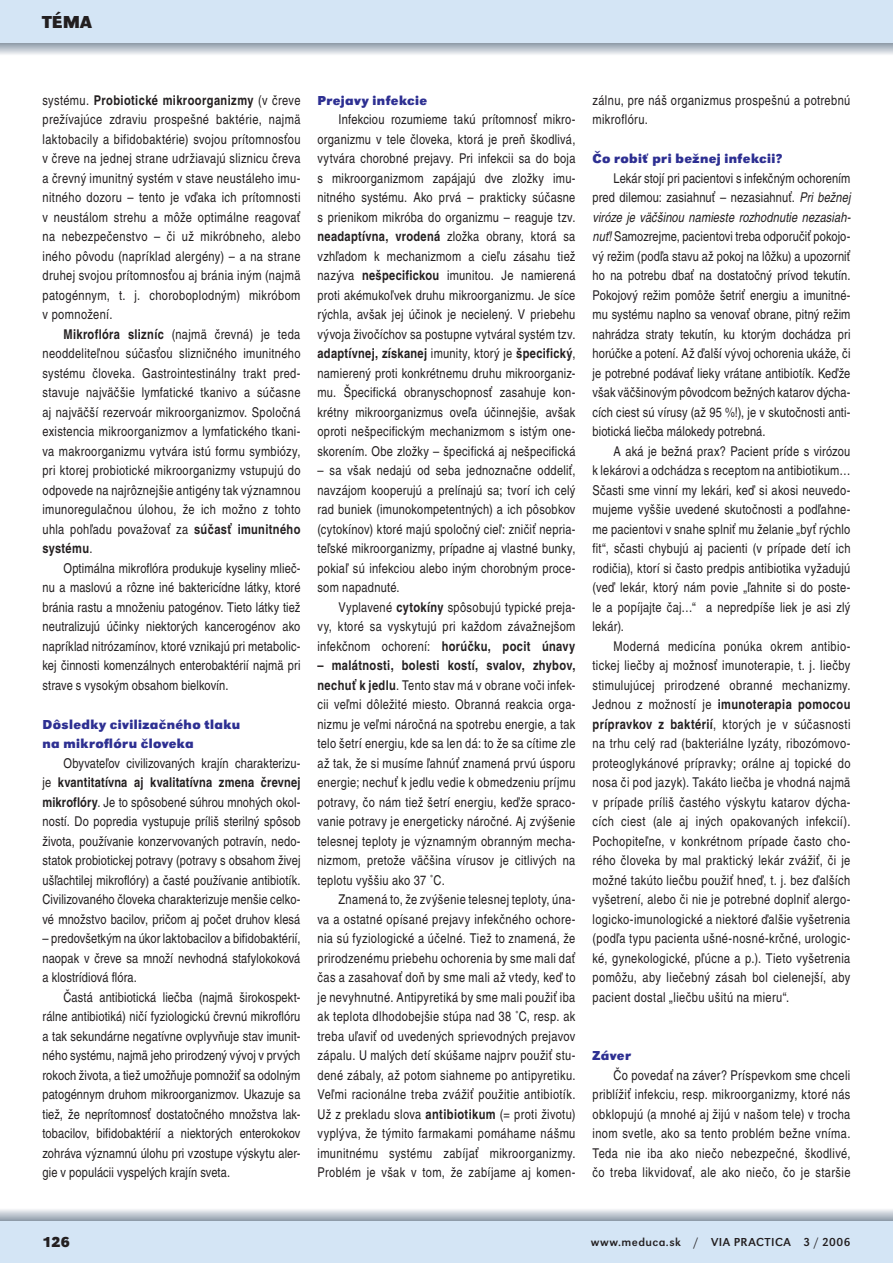
<style>
.page{position:relative;width:893px;height:1263px;background:#fff}
.page>*{position:absolute;margin:0;border:0;box-sizing:border-box;transform-origin:0 0}
.t1{font:700 18px "URW Grotesk TOT";color:#231f20}
.t2{font:700 15px "URW Grotesk TOT";color:#231f20}
.t3{font:condensed 13.5px/19.5px "Nimbus Sans LOT";letter-spacing:.02em;color:#231f20;text-align:justify}
.t4{font:700 13.5px/19.5px "URW Grotesk TOT";letter-spacing:.03em;color:#2e3092}
.t5{font:12px "URW Grotesk TOT";letter-spacing:.04em;color:#231f20}
.s1{font-weight:700}
.s2{font-style:italic}
</style>
<div class="page">
<svg style="left:0;top:43px;width:893px;height:12px;background:#c0c7d0"></svg>
<div style="left:0;top:1220px;width:893px;height:43px;background:#d4e5f5"></div>
<div style="left:0;top:0;width:893px;height:43px;background:#d4e5f5"></div>
<svg style="left:0;top:1209px;width:893px;height:11px;background:#c4cad2"></svg>
<h1 class="t1" style="left:43px;top:11px;width:14px">tém</h1>
<h1 class="t1" style="left:80px;top:11px;width:13px">a</h1>
<p class="t3" style="left:43px;top:90px;width:259px">systému. <span class="s1">Probiotické mikroorganizmy</span> (v čreve prežívajúce zdraviu prospešné baktérie, najmä laktobacily a bifidobaktérie) svojou prítomnosťou v čreve na jednej strane udržiavajú sliznicu čreva a črevný imunitný systém v stave neustáleho imu&shy;nitného dozoru – tento je vďaka ich prítomnosti v neustálom strehu a môže optimálne reagovať na nebezpečenstvo – či už mikróbneho, alebo iného pôvodu (napríklad alergény) – a na strane druhej svojou prítomnosťou aj bránia iným (najmä patogénnym, t. j. choroboplodným) mikróbom v pomnožení.</p>
<p class="t3" style="left:43px;top:324px;width:259px;text-indent:21px"><span class="s1">Mikroflóra slizníc</span> (najmä črevná) je teda neoddeliteľnou súčasťou slizničného imunitného systému človeka. Gastrointestinálny trakt pred&shy;stavuje najväčšie lymfatické tkanivo a súčasne aj najväčší rezervoár mikroorganizmov. Spoločná existencia mikroorganizmov a lymfatického tkani&shy;va makroorganizmu vytvára istú formu symbiózy, pri ktorej probiotické mikroorganizmy vstupujú do odpovede na najrôznejšie antigény tak významnou imunoregulačnou úlohou, že ich možno z tohto uhla pohľadu považovať za <span class="s1">súčasť imunitného systému</span>.</p>
<p class="t3" style="left:43px;top:558px;width:260px;text-indent:21px">Optimálna mikroflóra produkuje kyseliny mlieč&shy;nu a maslovú a rôzne iné baktericídne látky, ktoré bránia rastu a množeniu patogénov. Tieto látky tiež neutralizujú účinky niektorých kancerogénov ako napríklad nitrózamínov, ktoré vznikajú pri metabolic&shy;kej činnosti komenzálnych enterobaktérií najmä pri strave s vysokým obsahom bielkovín.</p>
<p class="t4" style="left:43px;top:714px;width:199px">Dôsledky civilizačného tlaku na mikroflóru človeka</p>
<p class="t3" style="left:43px;top:753px;width:259px;text-indent:21px">Obyvateľov civilizovaných krajín charakterizu&shy;je <span class="s1">kvantitatívna aj kvalitatívna zmena črevnej mikroflóry</span>. Je to spôsobené súhrou mnohých okol&shy;ností. Do popredia vystupuje príliš sterilný spôsob života, používanie konzervovaných potravín, nedo&shy;statok probiotickej potravy (potravy s obsahom živej ušľachtilej mikroflóry) a časté používanie antibiotík.<br>Civilizovaného človeka charakterizuje menšie celko&shy;vé množstvo bacilov, pričom aj počet druhov klesá</p>
<p class="t3" style="left:43px;top:929px;width:259px">– predovšetkým na úkor laktobacilov a bifidobaktérií, naopak v čreve sa množí nevhodná stafylokoková a klostrídiová flóra.</p>
<p class="t3" style="left:43px;top:987px;width:259px;text-indent:21px">Častá antibiotická liečba (najmä širokospekt&shy;rálne antibiotiká) ničí fyziologickú črevnú mikroflóru a tak sekundárne negatívne ovplyvňuje stav imunit&shy;ného systému, najmä jeho prirodzený vývoj v prvých rokoch života, a tiež umožňuje pomnožiť sa odolným patogénnym druhom mikroorganizmov. Ukazuje sa tiež, že neprítomnosť dostatočného množstva lak&shy;tobacilov, bifidobaktérií a niektorých enterokokov zohráva významnú úlohu pri vzostupe výskytu aler&shy;gie v populácii vyspelých krajín sveta.</p>
<p class="t4" style="left:317px;top:90px;width:111px">Prejavy infekcie</p>
<p class="t3" style="left:317px;top:110px;width:259px;text-indent:21px">Infekciou rozumieme takú prítomnosť mikro&shy;organizmu v tele človeka, ktorá je preň škodlivá, vytvára chorobné prejavy. Pri infekcii sa do boja s mikroorganizmom zapájajú dve zložky imu&shy;nitného systému. Ako prvá – prakticky súčasne s prienikom mikróba do organizmu – reaguje tzv. <span class="s1">neadaptívna, vrodená</span> zložka obrany, ktorá sa vzhľadom k mechanizmom a cieľu zásahu tiež nazýva <span class="s1">nešpecifickou</span> imunitou. Je namierená proti akémukoľvek druhu mikroorganizmu. Je síce rýchla, avšak jej účinok je necielený. V priebehu vývoja živočíchov sa postupne vytváral systém tzv. <span class="s1">adaptívnej, získanej</span> imunity, ktorý je <span class="s1">špecifický</span>, namierený proti konkrétnemu druhu mikroorganiz&shy;mu. Špecifická obranyschopnosť zasahuje kon&shy;krétny mikroorganizmus oveľa účinnejšie, avšak oproti nešpecifickým mechanizmom s istým one&shy;skorením. Obe zložky – špecifická aj nešpecifická</p>
<p class="t3" style="left:317px;top:461px;width:259px">– sa však nedajú od seba jednoznačne oddeliť, navzájom kooperujú a prelínajú sa; tvorí ich celý rad buniek (imunokompetentných) a ich pôsobkov (cytokínov) ktoré majú spoločný cieľ: zničiť nepria&shy;teľské mikroorganizmy, prípadne aj vlastné bunky, pokiaľ sú infekciou alebo iným chorobným proce&shy;som napadnuté.</p>
<p class="t3" style="left:317px;top:597px;width:259px;text-indent:21px">Vyplavené <span class="s1">cytokíny</span> spôsobujú typické preja&shy;vy, ktoré sa vyskytujú pri každom závažnejšom infekčnom ochorení: <span class="s1">horúčku, pocit únavy</span></p>
<p class="t3" style="left:317px;top:656px;width:260px"><span class="s1">– malátnosti, bolesti kostí, svalov, zhybov, nechuť k jedlu</span>. Tento stav má v obrane voči infek&shy;cii veľmi dôležité miesto. Obranná reakcia orga&shy;nizmu je veľmi náročná na spotrebu energie, a tak telo šetrí energiu, kde sa len dá: to že sa cítime zle až tak, že si musíme ľahnúť znamená prvú úsporu energie; nechuť k jedlu vedie k obmedzeniu príjmu potravy, čo nám tiež šetrí energiu, keďže spraco&shy;vanie potravy je energeticky náročné. Aj zvýšenie telesnej teploty je významným obranným mecha&shy;nizmom, pretože väčšina vírusov je citlivých na teplotu vyššiu ako 37 ˚C.</p>
<p class="t3" style="left:317px;top:890px;width:260px;text-indent:21px">Znamená to, že zvýšenie telesnej teploty, úna&shy;va a ostatné opísané prejavy infekčného ochore&shy;nia sú fyziologické a účelné. Tiež to znamená, že priro-dzenému priebehu ochorenia by sme mali dať čas a zasahovať doň by sme mali až vtedy, keď to je nevyhnutné. Antipyretiká by sme mali použiť iba ak teplota dlhodobejšie stúpa nad 38 ˚C, resp. ak treba uľaviť od uvedených sprievodných prejavov zápalu. U malých detí skúšame najprv použiť stu&shy;dené zábaly, až potom siahneme po antipyretiku.<br>Veľmi racionálne treba zvážiť použitie antibiotík.<br>Už z prekladu slova <span class="s1">antibiotikum</span> (= proti životu) vyplýva, že týmito farmakami pomáhame nášmu imunitnému systému zabíjať mikroorganizmy.<br>Problém je však v tom, že zabíjame aj komen-</p>
<p class="t3" style="left:592px;top:90px;width:259px">zálnu, pre náš organizmus prospešnú a potrebnú mikroflóru.</p>
<p class="t4" style="left:592px;top:149px;width:191px">Čo robiť pri bežnej infekcii?</p>
<p class="t3" style="left:592px;top:168px;width:260px;text-indent:21px">Lekár stojí pri pacientovi s infekčným ochorením pred dilemou: zasiahnuť – nezasiahnuť. <span class="s2">Pri bežnej viróze je väčšinou namieste rozhodnutie nezasiah&shy;nuť!</span> Samozrejme, pacientovi treba odporučiť pokojo&shy;vý režim (podľa stavu až pokoj na lôžku) a upozorniť ho na potrebu dbať na dostatočný prívod tekutín.<br>Pokojový režim pomôže šetriť energiu a imunitné&shy;mu systému naplno sa venovať obrane, pitný režim nahrádza straty tekutín, ku ktorým dochádza pri horúčke a potení. Až ďalší vývoj ochorenia ukáže, či je potrebné podávať lieky vrátane antibiotík. Keďže však väčšinovým pôvodcom bežných katarov dýcha&shy;cích ciest sú vírusy (až 95 %!), je v skutočnosti anti&shy;biotická liečba málokedy potrebná.</p>
<p class="t3" style="left:592px;top:441px;width:260px;text-indent:21px">A aká je bežná prax? Pacient príde s virózou k lekárovi a odchádza s receptom na antibiotikum… Sčasti sme vinní my lekári, keď si akosi neuvedo&shy;mujeme vyššie uvedené skutočnosti a podľahne&shy;me pacientovi v snahe splniť mu želanie „byť rýchlo fit“, sčasti chybujú aj pacienti (v prípade detí ich rodičia), ktorí si často predpis antibiotika vyžadujú (veď lekár, ktorý nám povie „ľahnite si do poste&shy;le a popíjajte čaj…“ a nepredpíše liek je asi zlý lekár).</p>
<p class="t3" style="left:592px;top:636px;width:259px;text-indent:21px">Moderná medicína ponúka okrem antibio&shy;tickej liečby aj možnosť imunoterapie, t. j. liečby stimulujúcej prirodzené obranné mechanizmy.<br>Jednou z možností je <span class="s1">imunoterapia pomocou prípravkov z baktérií</span>, ktorých je v súčasnosti na trhu celý rad (bakteriálne lyzáty, ribozómovo&shy;proteoglykánové prípravky; orálne aj topické do nosa či pod jazyk). Takáto liečba je vhodná najmä v prípade príliš častého výskytu katarov dýcha&shy;cích ciest (ale aj iných opakovaných infekcií).<br>Pochopiteľne, v konkrétnom prípade často cho&shy;rého človeka by mal praktický lekár zvážiť, či je možné takúto liečbu použiť hneď, t. j. bez ďalších vyšetrení, alebo či nie je potrebné doplniť alergo&shy;logicko-imunologické a niektoré ďalšie vyšetrenia (podľa typu pacienta ušné-nosné-krčné, urologic&shy;ké, gynekologické, pľúcne a p.). Tieto vyšetrenia pomôžu, aby liečebný zásah bol cielenejší, aby pacient dostal „liečbu ušitú na mieru“.</p>
<p class="t4" style="left:592px;top:1046px;width:40px">Záver</p>
<p class="t3" style="left:592px;top:1065px;width:260px;text-indent:21px">Čo povedať na záver? Príspevkom sme chceli priblížiť infekciu, resp. mikroorganizmy, ktoré nás obklopujú (a mnohé aj žijú v našom tele) v trocha inom svetle, ako sa tento problém bežne vníma.<br>Teda nie iba ako niečo nebezpečné, škodlivé, čo treba likvidovať, ale ako niečo, čo je staršie</p>
<p class="t2" style="left:43px;top:1233px;width:29px">126</p>
<p class="t5" style="left:591px;top:1235px;width:261px">www.meduca.sk / via practica 3 / 2006</p>
</div>
